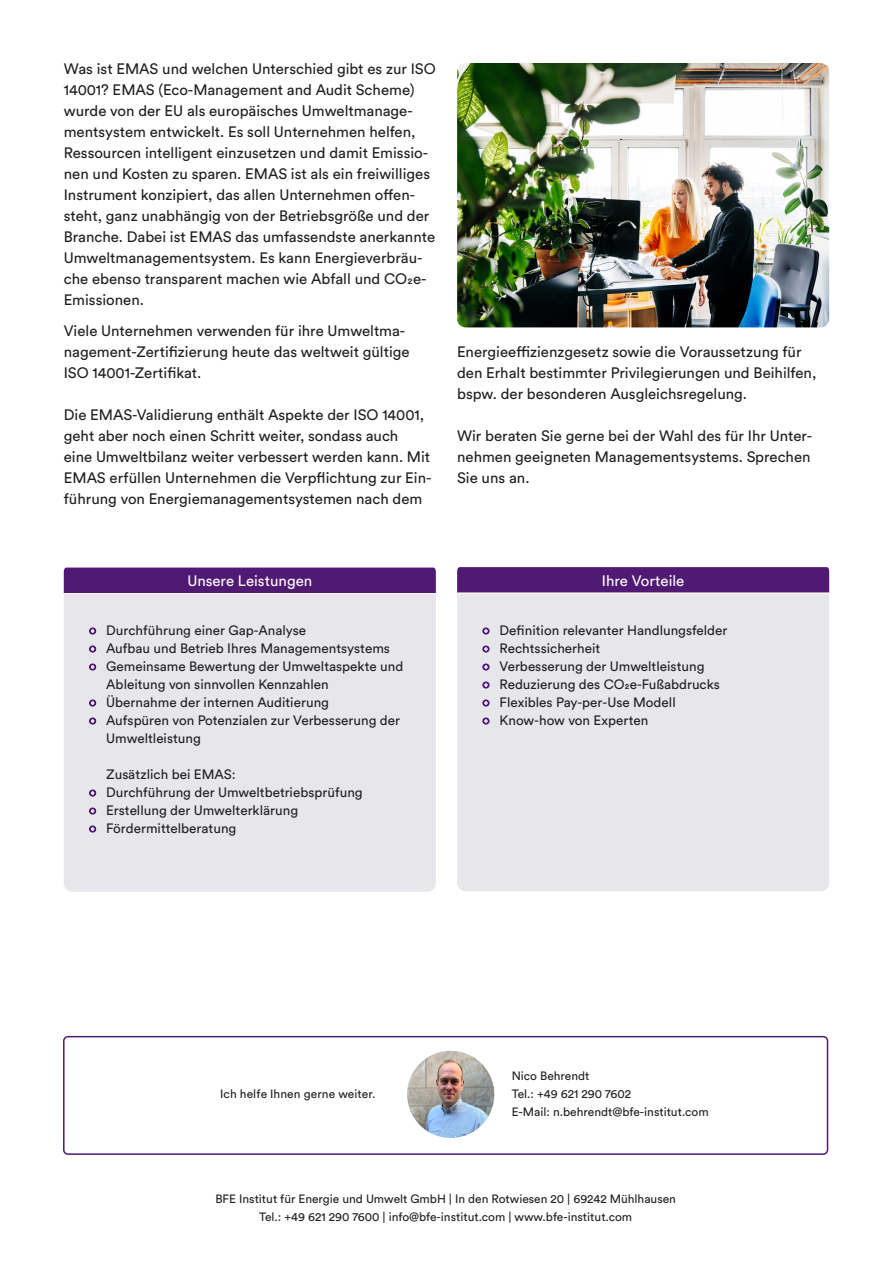
<style>
.page{position:relative;width:893px;height:1263px;background:#fff}
.page>*{position:absolute;margin:0;border:0;box-sizing:border-box;transform-origin:0 0}
.t1{font:15px/21px "Circular Pro";color:#231f20}
.t2{font:15px "Circular Pro";color:#fff}
.t3{font:13.5px/18px "Circular Pro";color:#231f20}
.t4{font:12px/18px "Circular Pro";color:#231f20}
.s1{font-size:8.25px;color:#501a74}
</style>
<div class="page">
<div style="left:63px;top:1036px;width:765px;height:119px;border:2px solid #501a74;border-radius:4px"></div>
<img style="left:407px;top:1051px;width:87px;height:87px;border-radius:44px">
<img style="left:457px;top:63px;width:372px;height:264px">
<div style="left:64px;top:584px;width:372px;height:308px;background:#e7e7eb;border-radius:9px"></div>
<div style="left:64px;top:567px;width:372px;height:26px;background:#501a74"></div>
<hr style="left:64px;top:593px;width:372px;height:1px;background:#fff">
<div style="left:457px;top:583px;width:372px;height:308px;background:#e7e7eb;border-radius:9px"></div>
<svg style="left:457px;top:567px;width:372px;height:26px"></svg>
<hr style="left:457px;top:593px;width:372px;height:1px;background:#fff">
<p class="t1" style="left:64px;top:57px;width:374px">Was ist EMAS und welchen Unterschied gibt es zur ISO 14001? EMAS (Eco-Management and Audit Scheme) wurde von der EU als europäisches Umweltmanage&shy;mentsystem entwickelt. Es soll Unternehmen helfen, Ressourcen intelligent einzusetzen und damit Emissio&shy;nen und Kosten zu sparen. EMAS ist als ein freiwilliges Instrument konzipiert, das allen Unternehmen offen&shy;steht, ganz unabhängig von der Betriebsgröße und der Branche. Dabei ist EMAS das umfassendste anerkannte Umweltmanagementsystem. Es kann Energieverbräu&shy;che ebenso transparent machen wie Abfall und CO2e-Emissionen.</p>
<p class="t1" style="left:64px;top:320px;width:347px">Viele Unternehmen verwenden für ihre Umweltma&shy;nagement-Zertifizierung heute das weltweit gültige<br>ISO 14001-Zertifikat.</p>
<p class="t1" style="left:64px;top:404px;width:369px">Die EMAS-Validierung enthält Aspekte der ISO 14001, geht aber noch einen Schritt weiter, sondass auch<br>eine Umweltbilanz weiter verbessert werden kann. Mit EMAS erfüllen Unternehmen die Verpflichtung zur Ein&shy;führung von Energiemanagementsystemen nach dem</p>
<p class="t1" style="left:457px;top:341px;width:361px">Energieeffizienzgesetz sowie die Voraussetzung für den Erhalt bestimmter Privilegierungen und Beihilfen, bspw. der besonderen Ausgleichsregelung.</p>
<p class="t1" style="left:457px;top:425px;width:357px;text-align:justify">Wir beraten Sie gerne bei der Wahl des für Ihr Unter&shy;nehmen geeigneten Managementsystems. Sprechen Sie uns an.</p>
<p class="t2" style="left:187px;top:571px;width:126px">Unsere Leistungen</p>
<p class="t3" style="left:89px;top:620px;width:218px"><span class="s1">○</span> Durchführung einer Gap-Analyse</p>
<p class="t3" style="left:89px;top:638px;width:302px"><span class="s1">○</span> Aufbau und Betrieb Ihres Managementsystems</p>
<p class="t3" style="left:106px;top:656px;width:299px;text-indent:-17px"><span class="s1">○</span> Gemeinsame Bewertung der Umweltaspekte und<br>Ableitung von sinnvollen Kennzahlen</p>
<p class="t3" style="left:89px;top:692px;width:241px"><span class="s1">○</span> Übernahme der internen Auditierung</p>
<p class="t3" style="left:106px;top:710px;width:295px;text-indent:-17px"><span class="s1">○</span> Aufspüren von Potenzialen zur Verbesserung der<br>Umweltleistung</p>
<p class="t3" style="left:106px;top:764px;width:131px">Zusätzlich bei EMAS:</p>
<p class="t3" style="left:89px;top:782px;width:275px"><span class="s1">○</span> Durchführung der Umweltbetriebsprüfung</p>
<p class="t3" style="left:89px;top:800px;width:211px"><span class="s1">○</span> Erstellung der Umwelterklärung</p>
<p class="t3" style="left:89px;top:818px;width:149px"><span class="s1">○</span> Fördermittelberatung</p>
<p class="t2" style="left:602px;top:571px;width:84px">Ihre Vorteile</p>
<p class="t3" style="left:483px;top:620px;width:246px"><span class="s1">○</span> Definition relevanter Handlungsfelder</p>
<p class="t3" style="left:483px;top:638px;width:119px"><span class="s1">○</span> Rechtssicherheit</p>
<p class="t3" style="left:483px;top:656px;width:223px"><span class="s1">○</span> Verbesserung der Umweltleistung</p>
<p class="t3" style="left:483px;top:674px;width:239px"><span class="s1">○</span> Reduzierung des CO2e-Fußabdrucks</p>
<p class="t3" style="left:483px;top:692px;width:195px"><span class="s1">○</span> Flexibles Pay-per-Use Modell</p>
<p class="t3" style="left:483px;top:710px;width:167px"><span class="s1">○</span> Know-how von Experten</p>
<p class="t4" style="left:220px;top:1084px;width:157px">Ich helfe Ihnen gerne weiter.</p>
<p class="t4" style="left:512px;top:1066px;width:198px">Nico Behrendt<br>Tel.: +49 621 290 7602<br>E-Mail: n.behrendt@bfe-institut.com</p>
<p class="t4" style="left:215px;top:1189px;width:462px;text-align:center">BFE Institut für Energie und Umwelt GmbH | In den Rotwiesen 20 | 69242 Mühlhausen<br>Tel.: +49 621 290 7600 | info@bfe-institut.com | www.bfe-institut.com</p>
</div>
